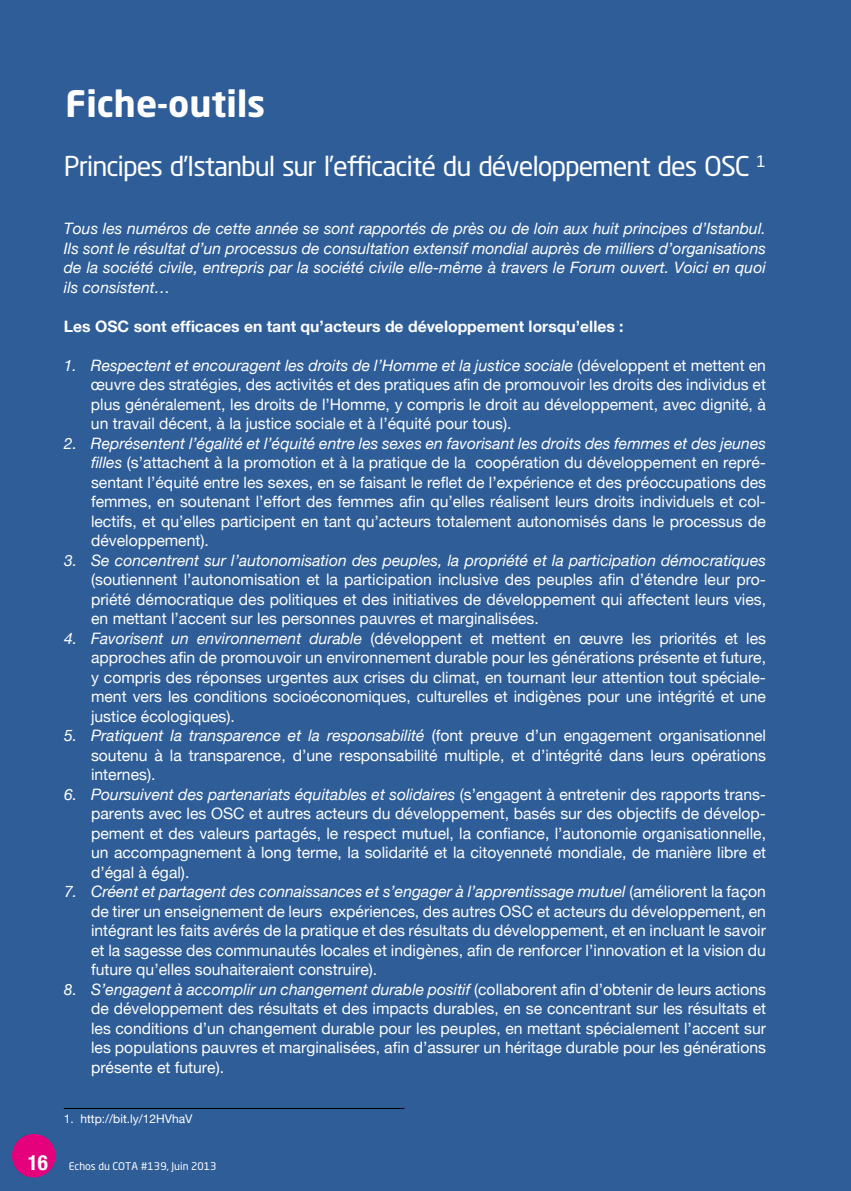
<style>
.page{position:relative;width:851px;height:1191px;background:#fff}
.page>*{position:absolute;margin:0;border:0;box-sizing:border-box;transform-origin:0 0}
.t1{font:700 36px "Neo Sans Std";color:#fff}
.t2{font:27px "Neo Sans Std";letter-spacing:-.04em;color:#fff}
.t3{font:15.75px/19.5px "Helvetica Neue";color:#fff;text-align:justify}
.t4{font:italic 15.75px/19.5px "Helvetica Neue";color:#fff;text-align:justify}
.t5{font:700 15.75px "Helvetica Neue";color:#fff}
.t6{font:12px "Helvetica Neue";color:#fff}
.t7{font:10.5px "Neo Sans Std";color:#fff}
.s1{font-style:italic}
.s2{font-family:"Helvetica Neue";font-weight:700;font-stretch:condensed;font-size:21px}
</style>
<div class="page">
<div style="left:0;top:0;width:850px;height:1191px;background:#2e5d97"></div>
<hr style="left:64px;top:1108px;width:340px;height:1px;background:#000">
<div style="left:12px;top:1134px;width:43px;height:43px;background:#e5007c;border-radius:50%"></div>
<h1 class="t1" style="left:65px;top:81px;width:201px">Fiche-outils</h1>
<h2 class="t2" style="left:64px;top:149px;width:703px">Principes d’Istanbul sur l’efficacité du développement des OSC <sup>1</sup></h2>
<p class="t4" style="left:64px;top:220px;width:703px">Tous les numéros de cette année se sont rapportés de près ou de loin aux huit principes d’Istanbul.<br>Ils sont le résultat d’un processus de consultation extensif mondial auprès de milliers d’organisations de la société civile, entrepris par la société civile elle-même à travers le Forum ouvert. Voici en quoi ils consistent…</p>
<p class="t5" style="left:64px;top:314px;width:561px">Les OSC sont efficaces en tant qu’acteurs de développement lorsqu’elles :</p>
<p class="t3" style="left:91px;top:356px;width:676px;text-indent:-27px"><span class="s1">1. Respectent et encouragent les droits de l’Homme et la justice sociale</span> (développent et mettent en œuvre des stratégies, des activités et des pratiques afin de promouvoir les droits des individus et plus généralement, les droits de l’Homme, y compris le droit au développement, avec dignité, à un travail décent, à la justice sociale et à l’équité pour tous).</p>
<p class="t3" style="left:91px;top:434px;width:676px;text-indent:-27px"><span class="s1">2. Représentent l’égalité et l’équité entre les sexes en favorisant les droits des femmes et des jeunes filles</span> (s’attachent à la promotion et à la pratique de la coopération du développement en repré&shy;sentant l’équité entre les sexes, en se faisant le reflet de l’expérience et des préoccupations des femmes, en soutenant l’effort des femmes afin qu’elles réalisent leurs droits individuels et col&shy;lectifs, et qu’elles participent en tant qu’acteurs totalement autonomisés dans le processus de développement).</p>
<p class="t4" style="left:64px;top:551px;width:703px">3. Se concentrent sur l’autonomisation des peuples, la propriété et la participation démocratiques</p>
<p class="t3" style="left:91px;top:571px;width:676px">(soutiennent l’autonomisation et la participation inclusive des peuples afin d’étendre leur pro&shy;priété démocratique des politiques et des initiatives de développement qui affectent leurs vies, en mettant l’accent sur les personnes pauvres et marginalisées.</p>
<p class="t3" style="left:91px;top:629px;width:676px;text-indent:-27px"><span class="s1">4. Favorisent un environnement durable</span> (développent et mettent en œuvre les priorités et les approches afin de promouvoir un environnement durable pour les générations présente et future, y compris des réponses urgentes aux crises du climat, en tournant leur attention tout spéciale&shy;ment vers les conditions socioéconomiques, culturelles et indigènes pour une intégrité et une justice écologiques).</p>
<p class="t3" style="left:91px;top:727px;width:676px;text-indent:-27px"><span class="s1">5. Pratiquent la transparence et la responsabilité</span> (font preuve d’un engagement organisationnel soutenu à la transparence, d’une responsabilité multiple, et d’intégrité dans leurs opérations internes).</p>
<p class="t3" style="left:91px;top:785px;width:676px;text-indent:-27px"><span class="s1">6. Poursuivent des partenariats équitables et solidaires</span> (s’engagent à entretenir des rapports trans&shy;parents avec les OSC et autres acteurs du développement, basés sur des objectifs de dévelop&shy;pement et des valeurs partagés, le respect mutuel, la confiance, l’autonomie organisationnelle, un accompagnement à long terme, la solidarité et la citoyenneté mondiale, de manière libre et d’égal à égal).</p>
<p class="t3" style="left:91px;top:883px;width:676px;text-indent:-27px"><span class="s1">7. Créent et partagent des connaissances et s’engager à l’apprentissage mutuel</span> (améliorent la façon de tirer un enseignement de leurs expériences, des autres OSC et acteurs du développement, en intégrant les faits avérés de la pratique et des résultats du développement, et en incluant le savoir et la sagesse des communautés locales et indigènes, afin de renforcer l’innovation et la vision du future qu’elles souhaiteraient construire).</p>
<p class="t3" style="left:91px;top:980px;width:676px;text-indent:-27px"><span class="s1">8. S’engagent à accomplir un changement durable positif</span> (collaborent afin d’obtenir de leurs actions de développement des résultats et des impacts durables, en se concentrant sur les résultats et les conditions d’un changement durable pour les peuples, en mettant spécialement l’accent sur les populations pauvres et marginalisées, afin d’assurer un héritage durable pour les générations présente et future).</p>
<p class="t6" style="left:64px;top:1110px;width:130px">1. http://bit.ly/12HVhaV</p>
<p class="t7" style="left:28px;top:1160px;width:190px"><span class="s2">16</span> Echos du COTA #139, Juin 2013</p>
</div>
